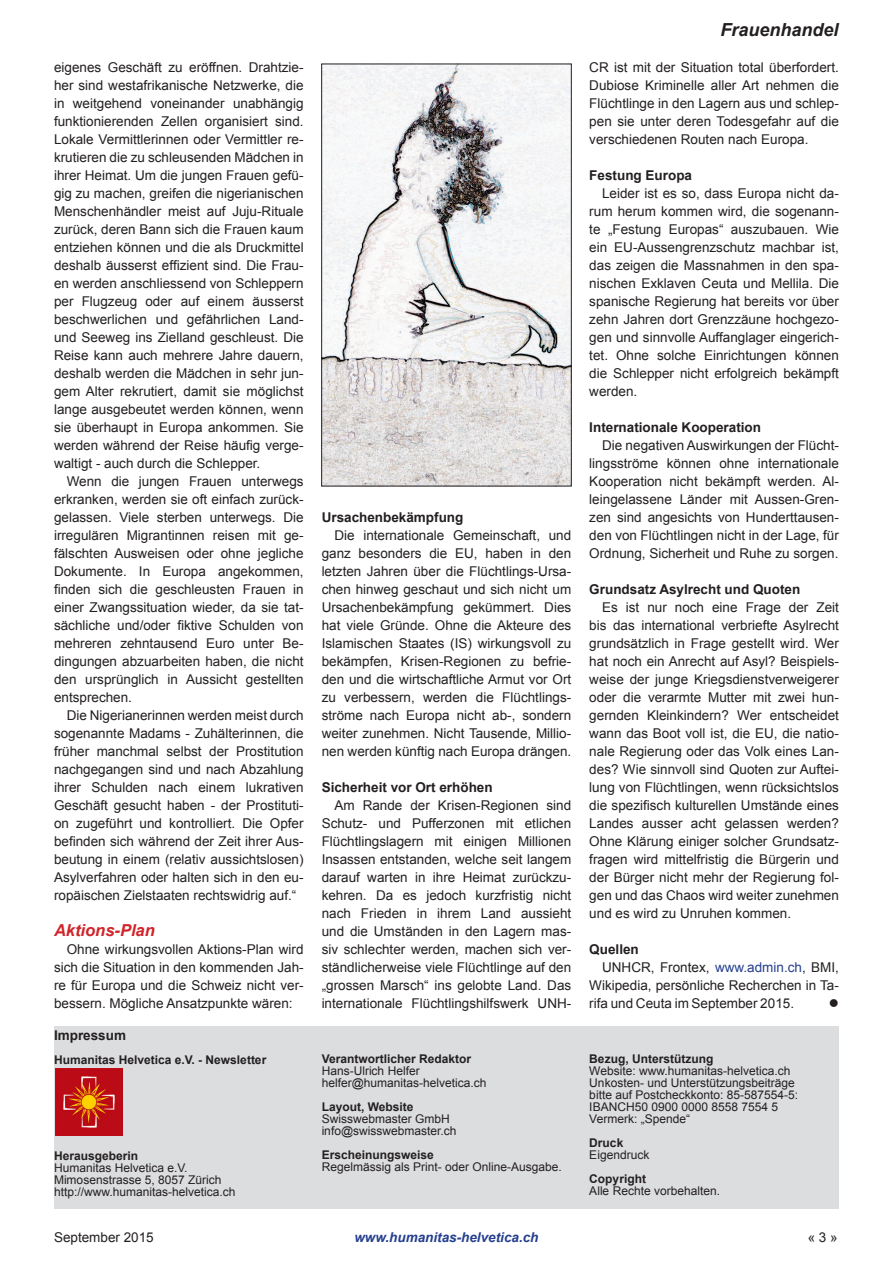
<style>
.page{position:relative;width:893px;height:1263px;background:#fff}
.page>*{position:absolute;margin:0;border:0;box-sizing:border-box;transform-origin:0 0}
.Kopfzeile-R{font:italic 700 18px "Arial";color:#231f20}
.Untertitel{font:italic 700 16.5px "Arial";color:#d1232a}
.t1{font:13.5px/18px "Arial";color:#231f20;text-align:justify}
.Untertitel-3{font:700 13.5px "Arial";color:#231f20}
.t2{font:italic 700 13.5px "Arial";color:#253f8e}
.t3{font:13.5px "Wingdings";color:#231f20}
.t4{font:12px/12px "Arial";color:#231f20}
.t5{font:700 12px "Arial";color:#231f20}
.s1{color:#253f8e}
</style>
<div class="page">
<div style="left:54px;top:1026px;width:785px;height:183px;background:#dcdddf"></div>
<img style="left:55px;top:1068px;width:68px;height:68px">
<img style="left:323px;top:66px;width:246px;height:418px">
<div style="left:321px;top:64px;width:250px;height:422px;border:1px solid #231f20"></div>
<p class="t1" style="left:54px;top:58px;width:251px">eigenes Geschäft zu eröffnen. Drahtzie&shy;her sind westafrikanische Netzwerke, die in weitgehend voneinander unabhängig funktionierenden Zellen organisiert sind.<br>Lokale Vermittlerinnen oder Vermittler re&shy;krutieren die zu schleusenden Mädchen in ihrer Heimat. Um die jungen Frauen gefü&shy;gig zu machen, greifen die nigerianischen Menschenhändler meist auf Juju-Rituale zurück, deren Bann sich die Frauen kaum entziehen können und die als Druckmittel deshalb äusserst effizient sind. Die Frau&shy;en werden anschliessend von Schleppern per Flugzeug oder auf einem äusserst beschwerlichen und gefährlichen Land&shy;und Seeweg ins Zielland geschleust. Die Reise kann auch mehrere Jahre dauern, deshalb werden die Mädchen in sehr jun&shy;gem Alter rekrutiert, damit sie möglichst lange ausgebeutet werden können, wenn sie überhaupt in Europa ankommen. Sie werden während der Reise häufig verge&shy;waltigt - auch durch die Schlepper.</p>
<p class="t1" style="left:54px;top:472px;width:251px;text-indent:13px">Wenn die jungen Frauen unterwegs erkranken, werden sie oft einfach zurück&shy;gelassen. Viele sterben unterwegs. Die irregulären Migrantinnen reisen mit ge&shy;fälschten Ausweisen oder ohne jegliche Dokumente. In Europa angekommen, finden sich die geschleusten Frauen in einer Zwangssituation wieder, da sie tat&shy;sächliche und/oder fiktive Schulden von mehreren zehntausend Euro unter Be&shy;dingungen abzuarbeiten haben, die nicht den ursprünglich in Aussicht gestellten entsprechen.</p>
<p class="t1" style="left:54px;top:706px;width:251px;text-indent:13px">Die Nigerianerinnen werden meist durch sogenannte Madams - Zuhälterinnen, die früher manchmal selbst der Prostitution nachgegangen sind und nach Abzahlung ihrer Schulden nach einem lukrativen Geschäft gesucht haben - der Prostituti&shy;on zugeführt und kontrolliert. Die Opfer befinden sich während der Zeit ihrer Aus&shy;beutung in einem (relativ aussichtslosen)<br>Asylverfahren oder halten sich in den eu&shy;ropäischen Zielstaaten rechtswidrig auf.“</p>
<p class="Untertitel" style="left:54px;top:919px;width:102px">Aktions-Plan</p>
<p class="t1" style="left:54px;top:940px;width:251px;text-indent:13px">Ohne wirkungsvollen Aktions-Plan wird sich die Situation in den kommenden Jah&shy;re für Europa und die Schweiz nicht ver&shy;bessern. Mögliche Ansatzpunkte wären:</p>
<p class="Untertitel-3" style="left:54px;top:1026px;width:74px">Impressum</p>
<p class="t5" style="left:54px;top:1052px;width:214px">Humanitas Helvetica e.V. - Newsletter</p>
<p class="t5" style="left:54px;top:1148px;width:86px">Herausgeberin</p>
<p class="t4" style="left:54px;top:1162px;width:183px">Humanitas Helvetica e.V.<br>Mimosenstrasse 5, 8057 Zürich http://www.humanitas-helvetica.ch</p>
<p class="Untertitel-3" style="left:322px;top:508px;width:143px">Ursachenbekämpfung</p>
<p class="t1" style="left:322px;top:526px;width:251px;text-indent:13px">Die internationale Gemeinschaft, und ganz besonders die EU, haben in den letzten Jahren über die Flüchtlings-Ursa&shy;chen hinweg geschaut und sich nicht um Ursachenbekämpfung gekümmert. Dies hat viele Gründe. Ohne die Akteure des Islamischen Staates (IS) wirkungsvoll zu bekämpfen, Krisen-Regionen zu befrie&shy;den und die wirtschaftliche Armut vor Ort zu verbessern, werden die Flüchtlings&shy;ströme nach Europa nicht ab-, sondern weiter zunehmen. Nicht Tausende, Millio&shy;nen werden künftig nach Europa drängen.</p>
<p class="Untertitel-3" style="left:322px;top:778px;width:173px">Sicherheit vor Ort erhöhen</p>
<p class="t1" style="left:322px;top:796px;width:251px;text-indent:13px">Am Rande der Krisen-Regionen sind Schutz- und Pufferzonen mit etlichen Flüchtlingslagern mit einigen Millionen Insassen entstanden, welche seit langem darauf warten in ihre Heimat zurückzu&shy;kehren. Da es jedoch kurzfristig nicht nach Frieden in ihrem Land aussieht und die Umständen in den Lagern mas&shy;siv schlechter werden, machen sich ver&shy;ständlicherweise viele Flüchtlinge auf den „grossen Marsch“ ins gelobte Land. Das internationale Flüchtlingshilfswerk UNH-</p>
<p class="t5" style="left:322px;top:1051px;width:151px">Verantwortlicher Redaktor</p>
<p class="t4" style="left:322px;top:1065px;width:166px">Hans-Ulrich Helfer helfer@humanitas-helvetica.ch</p>
<p class="t5" style="left:322px;top:1099px;width:93px">Layout, Website</p>
<p class="t4" style="left:322px;top:1113px;width:136px">Swisswebmaster GmbH info@swisswebmaster.ch</p>
<p class="t5" style="left:322px;top:1147px;width:114px">Erscheinungsweise</p>
<p class="t4" style="left:322px;top:1161px;width:242px">Regelmässig als Print- oder Online-Ausgabe.</p>
<p class="Kopfzeile-R" style="left:721px;top:18px;width:120px">Frauenhandel</p>
<p class="t1" style="left:589px;top:58px;width:251px">CR ist mit der Situation total überfordert.<br>Dubiose Kriminelle aller Art nehmen die Flüchtlinge in den Lagern aus und schlep&shy;pen sie unter deren Todesgefahr auf die verschiedenen Routen nach Europa.</p>
<p class="Untertitel-3" style="left:589px;top:166px;width:104px">Festung Europa</p>
<p class="t1" style="left:589px;top:184px;width:251px;text-indent:13px">Leider ist es so, dass Europa nicht da&shy;rum herum kommen wird, die sogenann&shy;te „Festung Europas“ auszubauen. Wie ein EU-Aussengrenzschutz machbar ist, das zeigen die Massnahmen in den spa&shy;nischen Exklaven Ceuta und Mellila. Die spanische Regierung hat bereits vor über zehn Jahren dort Grenzzäune hochgezo&shy;gen und sinnvolle Auffanglager eingerich&shy;tet. Ohne solche Einrichtungen können die Schlepper nicht erfolgreich bekämpft werden.</p>
<p class="Untertitel-3" style="left:589px;top:418px;width:173px">Internationale Kooperation</p>
<p class="t1" style="left:589px;top:436px;width:251px;text-indent:13px">Die negativen Auswirkungen der Flücht&shy;lingsströme können ohne internationale Kooperation nicht bekämpft werden. Al&shy;leingelassene Länder mit Aussen-Gren&shy;zen sind angesichts von Hunderttausen&shy;den von Flüchtlingen nicht in der Lage, für Ordnung, Sicherheit und Ruhe zu sorgen.</p>
<p class="Untertitel-3" style="left:589px;top:580px;width:213px">Grundsatz Asylrecht und Quoten</p>
<p class="t1" style="left:589px;top:598px;width:251px;text-indent:13px">Es ist nur noch eine Frage der Zeit bis das international verbriefte Asylrecht grundsätzlich in Frage gestellt wird. Wer hat noch ein Anrecht auf Asyl? Beispiels&shy;weise der junge Kriegsdienstverweigerer oder die verarmte Mutter mit zwei hun&shy;gernden Kleinkindern? Wer entscheidet wann das Boot voll ist, die EU, die natio&shy;nale Regierung oder das Volk eines Lan&shy;des? Wie sinnvoll sind Quoten zur Auftei&shy;lung von Flüchtlingen, wenn rücksichtslos die spezifisch kulturellen Umstände eines Landes ausser acht gelassen werden?<br>Ohne Klärung einiger solcher Grundsatz&shy;fragen wird mittelfristig die Bürgerin und der Bürger nicht mehr der Regierung fol&shy;gen und das Chaos wird weiter zunehmen und es wird zu Unruhen kommen.</p>
<p class="Untertitel-3" style="left:589px;top:940px;width:51px">Quellen</p>
<p class="t1" style="left:589px;top:958px;width:251px;text-indent:13px">UNHCR, Frontex, <span class="s1">www.admin.ch</span>, BMI, Wikipedia, persönliche Recherchen in Ta&shy;rifa und Ceuta im September 2015.</p>
<p class="t3" style="left:829px;top:996px;width:12px">●</p>
<p class="t5" style="left:589px;top:1051px;width:125px">Bezug, Unterstützung</p>
<p class="t4" style="left:589px;top:1065px;width:210px">Website: www.humanitas-helvetica.ch Unkosten- und Unterstützungsbeiträge bitte auf Postcheckkonto: 85-587554-5:<br>IBANCH50 0900 0000 8558 7554 5<br>Vermerk: „Spende“</p>
<p class="t5" style="left:589px;top:1135px;width:36px">Druck</p>
<p class="t4" style="left:589px;top:1149px;width:62px">Eigendruck</p>
<p class="t5" style="left:589px;top:1171px;width:58px">Copyright</p>
<p class="t4" style="left:589px;top:1185px;width:132px">Alle Rechte vorbehalten.</p>
<p class="t1" style="left:54px;top:1228px;width:101px">September 2015</p>
<p class="t2" style="left:354px;top:1228px;width:186px">www.humanitas-helvetica.ch</p>
<p class="t1" style="left:808px;top:1228px;width:32px">« 3 »</p>
</div>
